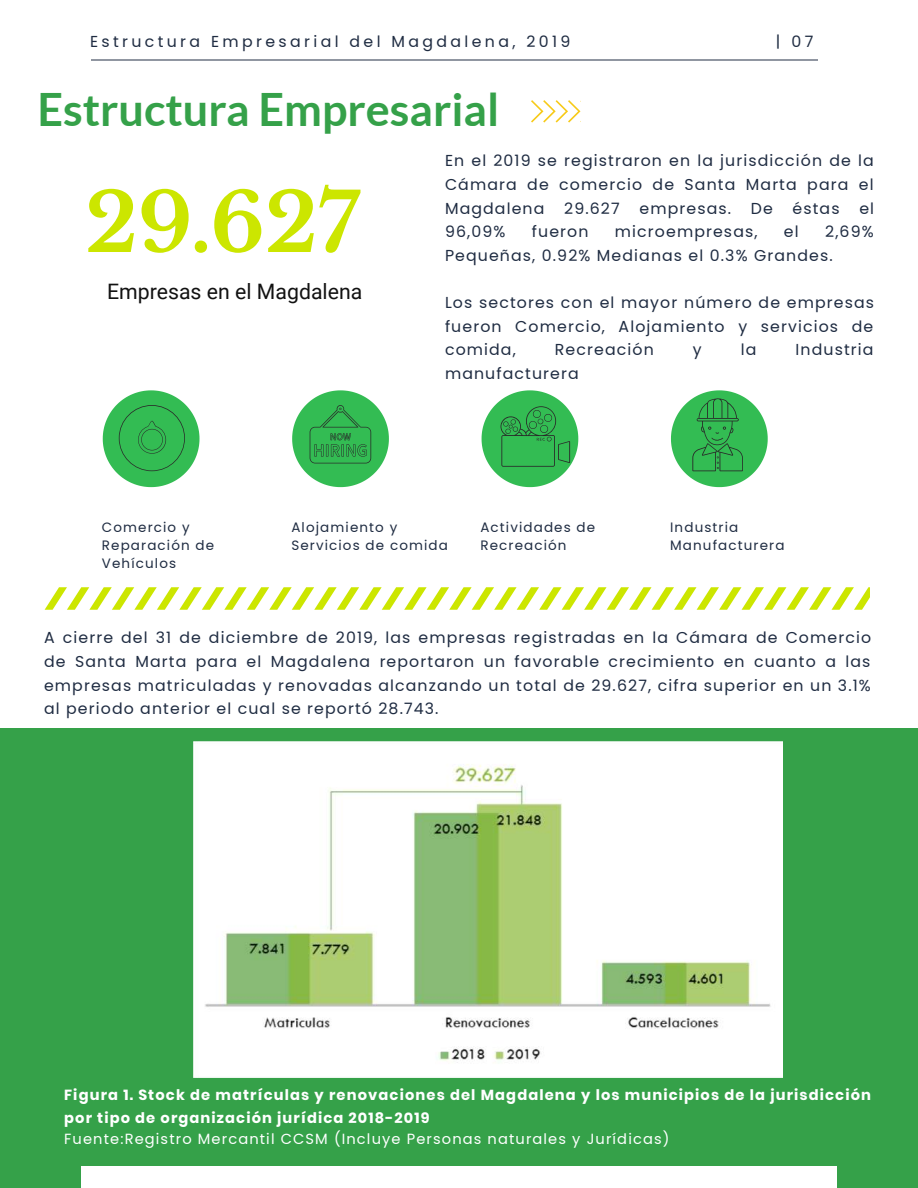
<style>
.page{position:relative;width:918px;height:1188px;background:#fff}
.page>*{position:absolute;margin:0;border:0;box-sizing:border-box;transform-origin:0 0}
.t1{font:700 81px "Libre Baskerville";color:#cce600}
.t2{font:700 45px "Lato";color:#35a149}
.t3{font:21.3px "Roboto";color:#121212}
.t4{font:15.75px/23.7px "Poppins";letter-spacing:.07em;color:#1f2c42;text-align:justify}
.t5{font:15.75px "Poppins";letter-spacing:.215em;color:#1f2c42}
.t6{font:700 14.7px/22.5px "Poppins";letter-spacing:.075em;color:#fff}
.t7{font:14.7px "Poppins";letter-spacing:.075em;color:#fff}
.t8{font:13.5px/18px "Poppins";letter-spacing:.085em;color:#1f2c42}
</style>
<div class="page">
<div style="left:0;top:728px;width:918px;height:460px;background:#35a149"></div>
<hr style="left:91px;top:59px;width:42px;height:1px;background:#1f2c42">
<hr style="left:133px;top:59px;width:41px;height:1px;background:#1f2c42">
<hr style="left:174px;top:59px;width:42px;height:1px;background:#1f2c42">
<hr style="left:216px;top:59px;width:42px;height:1px;background:#1f2c42">
<hr style="left:258px;top:59px;width:41px;height:1px;background:#1f2c42">
<hr style="left:299px;top:59px;width:42px;height:1px;background:#1f2c42">
<hr style="left:341px;top:59px;width:42px;height:1px;background:#1f2c42">
<hr style="left:383px;top:59px;width:41px;height:1px;background:#1f2c42">
<hr style="left:424px;top:59px;width:42px;height:1px;background:#1f2c42">
<hr style="left:466px;top:59px;width:42px;height:1px;background:#1f2c42">
<hr style="left:508px;top:59px;width:41px;height:1px;background:#1f2c42">
<hr style="left:549px;top:59px;width:42px;height:1px;background:#1f2c42">
<hr style="left:591px;top:59px;width:42px;height:1px;background:#1f2c42">
<hr style="left:633px;top:59px;width:41px;height:1px;background:#1f2c42">
<hr style="left:674px;top:59px;width:42px;height:1px;background:#1f2c42">
<hr style="left:716px;top:59px;width:42px;height:1px;background:#1f2c42">
<hr style="left:758px;top:59px;width:41px;height:1px;background:#1f2c42">
<svg style="left:799px;top:59px;width:19px;height:1px"></svg>
<div style="left:81px;top:1167px;width:756px;height:21px;background:#fff"></div>
<svg style="left:531px;top:100px;width:50px;height:23px"></svg>
<svg style="left:103px;top:390px;width:97px;height:97px"></svg>
<svg style="left:292px;top:390px;width:97px;height:97px"></svg>
<svg style="left:482px;top:390px;width:96px;height:97px"></svg>
<svg style="left:671px;top:390px;width:97px;height:97px"></svg>
<img style="left:194px;top:741px;width:589px;height:337px">
<svg style="left:45px;top:587px;width:824px;height:23px"></svg>
<p class="t5" style="left:90px;top:32px;width:482px">Estructura Empresarial del Magdalena, 2019</p>
<p class="t4" style="left:776px;top:30px;width:39px">| 07</p>
<h2 class="t2" style="left:37px;top:84px;width:464px">Estructura Empresarial</h2>
<h1 class="t1" style="left:85px;top:173px;width:276px">29.627</h1>
<h3 class="t3" style="left:107px;top:276px;width:257px">Empresas en el Magdalena</h3>
<p class="t4" style="left:445px;top:149px;width:430px">En el 2019 se registraron en la jurisdicción de la Cámara de comercio de Santa Marta para el Magdalena</p>
<p class="t4" style="left:564px;top:196px;width:57px">29.627</p>
<p class="t4" style="left:639px;top:196px;width:93px">empresas.</p>
<p class="t4" style="left:751px;top:196px;width:24px">De</p>
<p class="t4" style="left:793px;top:196px;width:49px">éstas</p>
<p class="t4" style="left:859px;top:196px;width:16px">el</p>
<p class="t4" style="left:445px;top:220px;width:62px">96,09%</p>
<p class="t4" style="left:532px;top:220px;width:58px">fueron</p>
<p class="t4" style="left:615px;top:220px;width:144px">microempresas,</p>
<p class="t4" style="left:784px;top:220px;width:16px">el</p>
<p class="t4" style="left:445px;top:220px;width:430px;text-indent:380px">2,69%<br>Pequeñas, 0.92% Medianas el 0.3% Grandes.</p>
<p class="t4" style="left:445px;top:291px;width:431px">Los sectores con el mayor número de empresas fueron Comercio, Alojamiento y servicios de comida,</p>
<p class="t4" style="left:555px;top:338px;width:100px">Recreación</p>
<p class="t4" style="left:693px;top:338px;width:10px">y</p>
<p class="t4" style="left:741px;top:338px;width:17px">la</p>
<p class="t4" style="left:796px;top:338px;width:79px">Industria</p>
<p class="t4" style="left:445px;top:362px;width:135px">manufacturera</p>
<p class="t8" style="left:102px;top:518px;width:114px">Comercio y<br>Reparación de<br>Vehículos</p>
<p class="t8" style="left:291px;top:518px;width:158px">Alojamiento y<br>Servicios de comida</p>
<p class="t8" style="left:480px;top:518px;width:116px">Actividades de<br>Recreación</p>
<p class="t8" style="left:670px;top:518px;width:116px">Industria<br>Manufacturera</p>
<p class="t4" style="left:44px;top:626px;width:829px">A cierre del 31 de diciembre de 2019, las empresas registradas en la Cámara de Comercio de Santa Marta para el Magdalena reportaron un favorable crecimiento en cuanto a las empresas matriculadas y renovadas alcanzando un total de 29.627, cifra superior en un 3.1% al periodo anterior el cual se reportó 28.743.</p>
<p class="t6" style="left:64px;top:1084px;width:808px">Figura 1. Stock de matrículas y renovaciones del Magdalena y los municipios de la jurisdicción por tipo de organización jurídica 2018-2019</p>
<p class="t7" style="left:64px;top:1130px;width:607px">Fuente:Registro Mercantil CCSM (Incluye Personas naturales y Jurídicas)</p>
</div>
